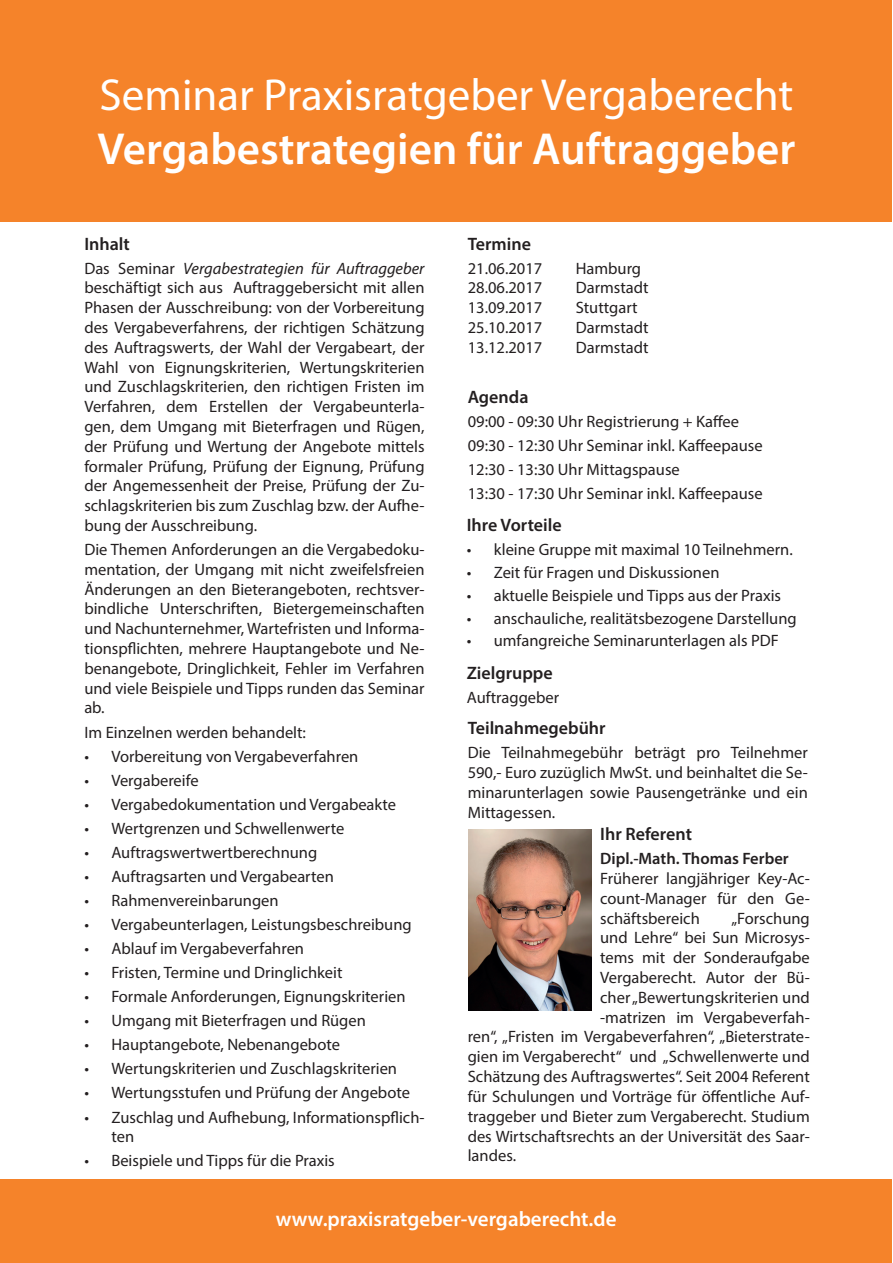
<style>
.page{position:relative;width:893px;height:1263px;background:#fff}
.page>*{position:absolute;margin:0;border:0;box-sizing:border-box;transform-origin:0 0}
.t1{font:45px "Myriad Pro";color:#fff}
.t2{font:600 45px "Myriad Pro";color:#fff}
.t3{font:600 21px "Myriad Pro";color:#fff}
.t4{font:600 18px "Myriad Pro";color:#231f20}
.t5{font:16.5px/19.8px "Myriad Pro";color:#231f20;text-align:justify}
.t6{font:600 16.5px "Myriad Pro";color:#231f20}
.s1{font-style:italic}
</style>
<div class="page">
<div style="left:1px;top:1px;width:891px;height:221px;background:#f5832a"></div>
<div style="left:1px;top:1179px;width:891px;height:84px;background:#f5832a"></div>
<img style="left:469px;top:830px;width:123px;height:181px">
<h1 class="t1" style="left:100px;top:67px;width:695px">Seminar Praxisratgeber Vergaberecht</h1>
<h1 class="t2" style="left:98px;top:121px;width:699px">Vergabestrategien für Auftraggeber</h1>
<p class="t4" style="left:84px;top:232px;width:47px">Inhalt</p>
<p class="t5" style="left:84px;top:258px;width:342px">Das Seminar <span class="s1">Vergabestrategien für Auftraggeber </span>beschäftigt sich aus Auftraggebersicht mit allen Phasen der Ausschreibung: von der Vorbereitung des Vergabeverfahrens, der richtigen Schätzung des Auftragswerts, der Wahl der Vergabeart, der Wahl von Eignungskriterien, Wertungskriterien und Zuschlagskriterien, den richtigen Fristen im Verfahren, dem Erstellen der Vergabeunterla&shy;gen, dem Umgang mit Bieterfragen und Rügen, der Prüfung und Wertung der Angebote mittels formaler Prüfung, Prüfung der Eignung, Prüfung der Angemessenheit der Preise, Prüfung der Zu&shy;schlagskriterien bis zum Zuschlag bzw. der Aufhe&shy;bung der Ausschreibung.</p>
<p class="t5" style="left:84px;top:539px;width:342px">Die Themen Anforderungen an die Vergabedoku&shy;mentation, der Umgang mit nicht zweifelsfreien Änderungen an den Bieterangeboten, rechtsver&shy;bindliche Unterschriften, Bietergemeinschaften und Nachunternehmer, Wartefristen und Informa&shy;tionspflichten, mehrere Hauptangebote und Ne&shy;benangebote, Dringlichkeit, Fehler im Verfahren und viele Beispiele und Tipps runden das Seminar ab.</p>
<p class="t5" style="left:84px;top:722px;width:223px">Im Einzelnen werden behandelt:</p>
<p class="t5" style="left:84px;top:746px;width:276px">• Vorbereitung von Vergabeverfahren</p>
<p class="t5" style="left:84px;top:770px;width:116px">• Vergabereife</p>
<p class="t5" style="left:84px;top:794px;width:313px">• Vergabedokumentation und Vergabeakte</p>
<p class="t5" style="left:84px;top:818px;width:262px">• Wertgrenzen und Schwellenwerte</p>
<p class="t5" style="left:84px;top:842px;width:234px">• Auftragswertwertberechnung</p>
<p class="t5" style="left:84px;top:866px;width:251px">• Auftragsarten und Vergabearten</p>
<p class="t5" style="left:84px;top:890px;width:196px">• Rahmenvereinbarungen</p>
<p class="t5" style="left:84px;top:914px;width:329px">• Vergabeunterlagen, Leistungsbeschreibung</p>
<p class="t5" style="left:84px;top:938px;width:221px">• Ablauf im Vergabeverfahren</p>
<p class="t5" style="left:84px;top:962px;width:260px">• Fristen, Termine und Dringlichkeit</p>
<p class="t5" style="left:84px;top:986px;width:323px">• Formale Anforderungen, Eignungskriterien</p>
<p class="t5" style="left:84px;top:1010px;width:283px">• Umgang mit Bieterfragen und Rügen</p>
<p class="t5" style="left:84px;top:1035px;width:257px">• Hauptangebote, Nebenangebote</p>
<p class="t5" style="left:84px;top:1059px;width:314px">• Wertungskriterien und Zuschlagskriterien</p>
<p class="t5" style="left:84px;top:1083px;width:327px">• Wertungsstufen und Prüfung der Angebote</p>
<p class="t5" style="left:111px;top:1107px;width:315px;text-indent:-27px">• Zuschlag und Aufhebung, Informationspflich&shy;ten</p>
<p class="t5" style="left:84px;top:1151px;width:252px">• Beispiele und Tipps für die Praxis</p>
<p class="t4" style="left:468px;top:232px;width:65px">Termine</p>
<p class="t5" style="left:468px;top:258px;width:76px">21.06.2017</p>
<p class="t5" style="left:576px;top:258px;width:67px">Hamburg</p>
<p class="t5" style="left:468px;top:278px;width:76px">28.06.2017</p>
<p class="t5" style="left:576px;top:278px;width:74px">Darmstadt</p>
<p class="t5" style="left:468px;top:297px;width:76px">13.09.2017</p>
<p class="t5" style="left:576px;top:297px;width:63px">Stuttgart</p>
<p class="t5" style="left:468px;top:317px;width:76px">25.10.2017</p>
<p class="t5" style="left:576px;top:317px;width:74px">Darmstadt</p>
<p class="t5" style="left:468px;top:337px;width:76px">13.12.2017</p>
<p class="t5" style="left:576px;top:337px;width:74px">Darmstadt</p>
<p class="t4" style="left:468px;top:385px;width:62px">Agenda</p>
<p class="t5" style="left:468px;top:409px;width:296px;line-height:24px;text-align:left">09:00 - 09:30 Uhr Registrierung + Kaffee 09:30 - 12:30 Uhr Seminar inkl. Kaffeepause 12:30 - 13:30 Uhr Mittagspause<br>13:30 - 17:30 Uhr Seminar inkl. Kaffeepause</p>
<p class="t4" style="left:467px;top:514px;width:96px">Ihre Vorteile</p>
<p class="t5" style="left:467px;top:540px;width:327px">• kleine Gruppe mit maximal 10 Teilnehmern.</p>
<p class="t5" style="left:467px;top:562px;width:254px">• Zeit für Fragen und Diskussionen</p>
<p class="t5" style="left:467px;top:585px;width:316px">• aktuelle Beispiele und Tipps aus der Praxis</p>
<p class="t5" style="left:467px;top:608px;width:331px">• anschauliche, realitätsbezogene Darstellung</p>
<p class="t5" style="left:467px;top:631px;width:314px">• umfangreiche Seminarunterlagen als PDF</p>
<p class="t4" style="left:467px;top:661px;width:87px">Zielgruppe</p>
<p class="t5" style="left:467px;top:687px;width:94px">Auftraggeber</p>
<p class="t4" style="left:468px;top:717px;width:139px">Teilnahmegebühr</p>
<p class="t5" style="left:468px;top:743px;width:342px">Die Teilnahmegebühr beträgt pro Teilnehmer 590,- Euro zuzüglich MwSt. und beinhaltet die Se&shy;minarunterlagen sowie Pausengetränke und ein Mittagessen.</p>
<p class="t4" style="left:600px;top:823px;width:93px">Ihr Referent</p>
<p class="t6" style="left:600px;top:848px;width:190px">Dipl.-Math. Thomas Ferber</p>
<p class="t5" style="left:600px;top:868px;width:211px">Früherer langjähriger Key-Ac&shy;count-Manager für den Ge&shy;schäftsbereich</p>
<p class="t5" style="left:731px;top:908px;width:80px">„Forschung</p>
<p class="t5" style="left:600px;top:928px;width:211px">und Lehre“ bei Sun Microsys-</p>
<p class="t5" style="left:600px;top:947px;width:211px">tems mit der Sonderaufgabe</p>
<p class="t5" style="left:600px;top:967px;width:211px">Vergaberecht. Autor der Bü-</p>
<p class="t5" style="left:600px;top:987px;width:211px">cher „Bewertungskriterien und</p>
<p class="t5" style="left:600px;top:1007px;width:211px">-matrizen im Vergabeverfah-</p>
<p class="t5" style="left:468px;top:1027px;width:344px">ren“, „Fristen im Vergabeverfahren“, „Bieterstrate-</p>
<p class="t5" style="left:468px;top:1046px;width:344px">gien im Vergaberecht“ und „Schwellenwerte und</p>
<p class="t5" style="left:468px;top:1066px;width:344px">Schätzung des Auftragswertes“. Seit 2004 Referent</p>
<p class="t5" style="left:468px;top:1086px;width:343px">für Schulungen und Vorträge für öffentliche Auf-</p>
<p class="t5" style="left:468px;top:1106px;width:344px">traggeber und Bieter zum Vergaberecht. Studium</p>
<p class="t5" style="left:468px;top:1126px;width:344px">des Wirtschaftsrechts an der Universität des Saar-</p>
<p class="t5" style="left:468px;top:1145px;width:50px">landes.</p>
<p class="t3" style="left:276px;top:1206px;width:342px">www.praxisratgeber-vergaberecht.de</p>
</div>
